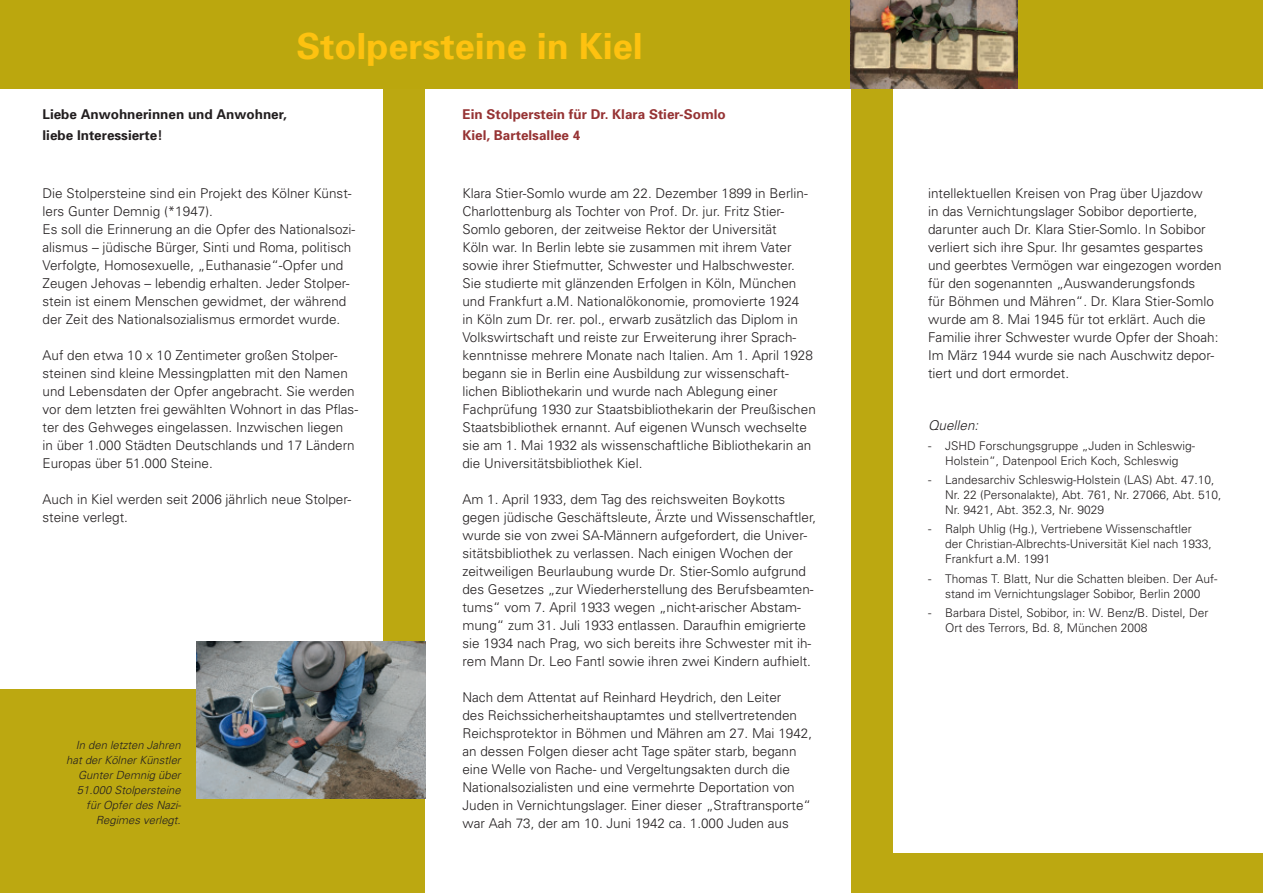
<style>
.page{position:relative;width:1263px;height:893px;background:#bca811}
.page>*{position:absolute;margin:0;border:0;box-sizing:border-box;transform-origin:0 0}
.t1{font:700 36px "Univers";color:#fec210}
.t2{font:300 13.5px/18px "Univers";color:#231f20}
.t3{font:700 13.5px/20.7px "Univers";color:#963334}
.t4{font:700 13.5px/20.7px "Univers";color:#231f20}
.t5{font:italic 300 13.5px "Univers";color:#231f20}
.t6{font:300 12px/15px "Univers";color:#231f20}
.t7{font:italic 300 11.25px/15px "Univers";color:#231f20;text-align:right}
</style>
<div class="page">
<div style="left:0;top:88px;width:383px;height:601px;background:#fff"></div>
<div style="left:425px;top:88px;width:425px;height:805px;background:#fff"></div>
<div style="left:893px;top:88px;width:370px;height:765px;background:#fff"></div>
<img style="left:197px;top:641px;width:228px;height:157px">
<img style="left:850px;top:0;width:168px;height:88px">
<h1 class="t1" style="left:297px;top:23px;width:348px">Stolpersteine in Kiel</h1>
<p class="t4" style="left:43px;top:104px;width:246px">Liebe Anwohnerinnen und Anwohner, liebe Interessierte!</p>
<p class="t3" style="left:462px;top:104px;width:265px">Ein Stolperstein für Dr. Klara Stier-Somlo<br>Kiel, Bartelsallee 4</p>
<p class="t2" style="left:43px;top:184px;width:314px">Die Stolpersteine sind ein Projekt des Kölner Künst&shy;lers Gunter Demnig (*1947).<br>Es soll die Erinnerung an die Opfer des Nationalsozi&shy;alismus – jüdische Bürger, Sinti und Roma, politisch Verfolgte, Homosexuelle, „Euthanasie“-Opfer und Zeugen Jehovas – lebendig erhalten. Jeder Stolper&shy;stein ist einem Menschen gewidmet, der während der Zeit des Nationalsozialismus ermordet wurde.</p>
<p class="t2" style="left:43px;top:346px;width:317px">Auf den etwa 10 x 10 Zentimeter großen Stolper&shy;steinen sind kleine Messingplatten mit den Namen und Lebensdaten der Opfer angebracht. Sie werden vor dem letzten frei gewählten Wohnort in das Pflas&shy;ter des Gehweges eingelassen. Inzwischen liegen<br>in über 1.000 Städten Deutschlands und 17 Ländern Europas über 51.000 Steine.</p>
<p class="t2" style="left:43px;top:490px;width:310px">Auch in Kiel werden seit 2006 jährlich neue Stolper&shy;steine verlegt.</p>
<p class="t7" style="left:66px;top:737px;width:116px">In den letzten Jahren hat der Kölner Künstler<br>Gunter Demnig über<br>51.000 Stolpersteine für Opfer des Nazi-<br>Regimes verlegt.</p>
<p class="t2" style="left:462px;top:184px;width:355px">Klara Stier-Somlo wurde am 22. Dezember 1899 in Berlin-Charlottenburg als Tochter von Prof. Dr. jur. Fritz Stier-Somlo geboren, der zeitweise Rektor der Universität<br>Köln war. In Berlin lebte sie zusammen mit ihrem Vater sowie ihrer Stiefmutter, Schwester und Halbschwester.<br>Sie studierte mit glänzenden Erfolgen in Köln, München und Frankfurt a.M. Nationalökonomie, promovierte 1924<br>in Köln zum Dr. rer. pol., erwarb zusätzlich das Diplom in Volkswirtschaft und reiste zur Erweiterung ihrer Sprach&shy;kenntnisse mehrere Monate nach Italien. Am 1. April 1928 begann sie in Berlin eine Ausbildung zur wissenschaft&shy;lichen Bibliothekarin und wurde nach Ablegung einer Fachprüfung 1930 zur Staatsbibliothekarin der Preußischen Staatsbibliothek ernannt. Auf eigenen Wunsch wechselte sie am 1. Mai 1932 als wissenschaftliche Bibliothekarin an die Universitätsbibliothek Kiel.</p>
<p class="t2" style="left:462px;top:490px;width:355px">Am 1. April 1933, dem Tag des reichsweiten Boykotts gegen jüdische Geschäftsleute, Ärzte und Wissenschaftler, wurde sie von zwei SA-Männern aufgefordert, die Univer&shy;sitätsbibliothek zu verlassen. Nach einigen Wochen der zeitweiligen Beurlaubung wurde Dr. Stier-Somlo aufgrund des Gesetzes „zur Wiederherstellung des Berufsbeamten&shy;tums“ vom 7. April 1933 wegen „nicht-arischer Abstam&shy;mung“ zum 31. Juli 1933 entlassen. Daraufhin emigrierte sie 1934 nach Prag, wo sich bereits ihre Schwester mit ih&shy;rem Mann Dr. Leo Fantl sowie ihren zwei Kindern aufhielt.</p>
<p class="t2" style="left:462px;top:688px;width:351px">Nach dem Attentat auf Reinhard Heydrich, den Leiter<br>des Reichssicherheitshauptamtes und stellvertretenden Reichsprotektor in Böhmen und Mähren am 27. Mai 1942, an dessen Folgen dieser acht Tage später starb, begann eine Welle von Rache- und Vergeltungsakten durch die Nationalsozialisten und eine vermehrte Deportation von Juden in Vernichtungslager. Einer dieser „Straftransporte“ war Aah 73, der am 10. Juni 1942 ca. 1.000 Juden aus</p>
<p class="t2" style="left:928px;top:184px;width:295px">intellektuellen Kreisen von Prag über Ujazdow<br>in das Vernichtungslager Sobibor deportierte, darunter auch Dr. Klara Stier-Somlo. In Sobibor verliert sich ihre Spur. Ihr gesamtes gespartes und geerbtes Vermögen war eingezogen worden für den sogenannten „Auswanderungsfonds<br>für Böhmen und Mähren“. Dr. Klara Stier-Somlo wurde am 8. Mai 1945 für tot erklärt. Auch die Familie ihrer Schwester wurde Opfer der Shoah:<br>Im März 1944 wurde sie nach Auschwitz depor&shy;tiert und dort ermordet.</p>
<p class="t5" style="left:928px;top:418px;width:52px">Quellen:</p>
<p class="t6" style="left:928px;top:438px;width:269px;text-align:center">- JSHD Forschungsgruppe „Juden in Schleswig-<br>Holstein“, Datenpool Erich Koch, Schleswig</p>
<p class="t6" style="left:945px;top:472px;width:278px;text-indent:-17px">- Landesarchiv Schleswig-Holstein (LAS) Abt. 47.10,<br>Nr. 22 (Personalakte), Abt. 761, Nr. 27066, Abt. 510,<br>Nr. 9421, Abt. 352.3, Nr. 9029</p>
<p class="t6" style="left:945px;top:521px;width:268px;text-indent:-17px">- Ralph Uhlig (Hg.), Vertriebene Wissenschaftler der Christian-Albrechts-Universität Kiel nach 1933,<br>Frankfurt a.M. 1991</p>
<p class="t6" style="left:928px;top:570px;width:291px;text-align:center">- Thomas T. Blatt, Nur die Schatten bleiben. Der Auf&shy;stand im Vernichtungslager Sobibor, Berlin 2000</p>
<p class="t6" style="left:945px;top:605px;width:265px;text-indent:-17px">- Barbara Distel, Sobibor, in: W. Benz/B. Distel, Der<br>Ort des Terrors, Bd. 8, München 2008</p>
</div>
